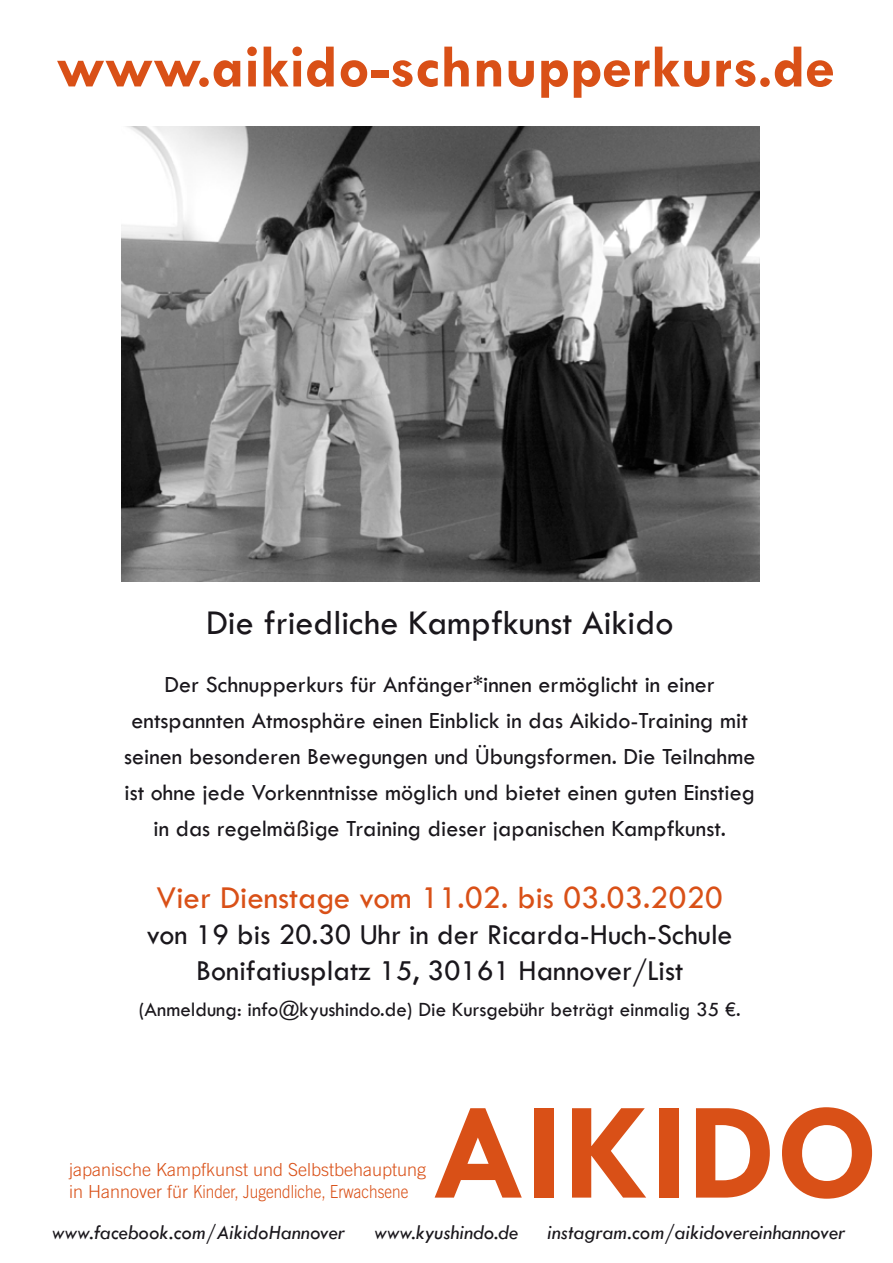
<style>
.page{position:relative;width:893px;height:1263px;background:#fff}
.page>*{position:absolute;margin:0;border:0;box-sizing:border-box;transform-origin:0 0}
.t1{font:700 139.35px "Tw Cen";color:#d95017}
.t2{font:700 61.05px "Tw Cen";color:#d95017}
.t3{font:36px "Tw Cen";color:#1a171c}
.t4{font:33px "Tw Cen";color:#d95017}
.t5{font:30px/36px "Tw Cen";color:#1a171c;text-align:center}
.t6{font:24px/36px "Tw Cen";color:#1a171c;text-align:center}
.t7{font:italic 21px "Tw Cen";color:#1a171c}
.t8{font:21px "Tw Cen";color:#1a171c}
.t9{font:300 18px "Trade Gothic";color:#d95017}
</style>
<div class="page">
<img style="left:121px;top:126px;width:638px;height:455px">
<p class="t2" style="left:56px;top:30px;width:780px">www.aikido-schnupperkurs.de</p>
<p class="t3" style="left:206px;top:601px;width:469px">Die friedliche Kampfkunst Aikido</p>
<p class="t6" style="left:124px;top:666px;width:633px">Der Schnupperkurs für Anfänger*innen ermöglicht in einer entspannten Atmosphäre einen Einblick in das Aikido-Training mit seinen besonderen Bewegungen und Übungsformen. Die Teilnahme ist ohne jede Vorkenntnisse möglich und bietet einen guten Einstieg in das regelmäßige Training dieser japanischen Kampfkunst.</p>
<p class="t4" style="left:156px;top:877px;width:568px">Vier Dienstage vom 11.02. bis 03.03.2020</p>
<p class="t5" style="left:147px;top:916px;width:587px">von 19 bis 20.30 Uhr in der Ricarda-Huch-Schule<br>Bonifatiusplatz 15, 30161 Hannover/List</p>
<p class="t8" style="left:139px;top:996px;width:603px">(Anmeldung: info@kyushindo.de) Die Kursgebühr beträgt einmalig 35 €.</p>
<p class="t9" style="left:69px;top:1159px;width:359px">japanische Kampfkunst und Selbstbehauptung</p>
<p class="t9" style="left:69px;top:1180px;width:341px">in Hannover für Kinder, Jugendliche, Erwachsene</p>
<p class="t1" style="left:430px;top:1070px;width:450px">AIKIDO</p>
<p class="t7" style="left:52px;top:1220px;width:295px">www.facebook.com/AikidoHannover</p>
<p class="t7" style="left:374px;top:1220px;width:146px">www.kyushindo.de</p>
<p class="t7" style="left:547px;top:1220px;width:300px">instagram.com/aikidovereinhannover</p>
</div>
